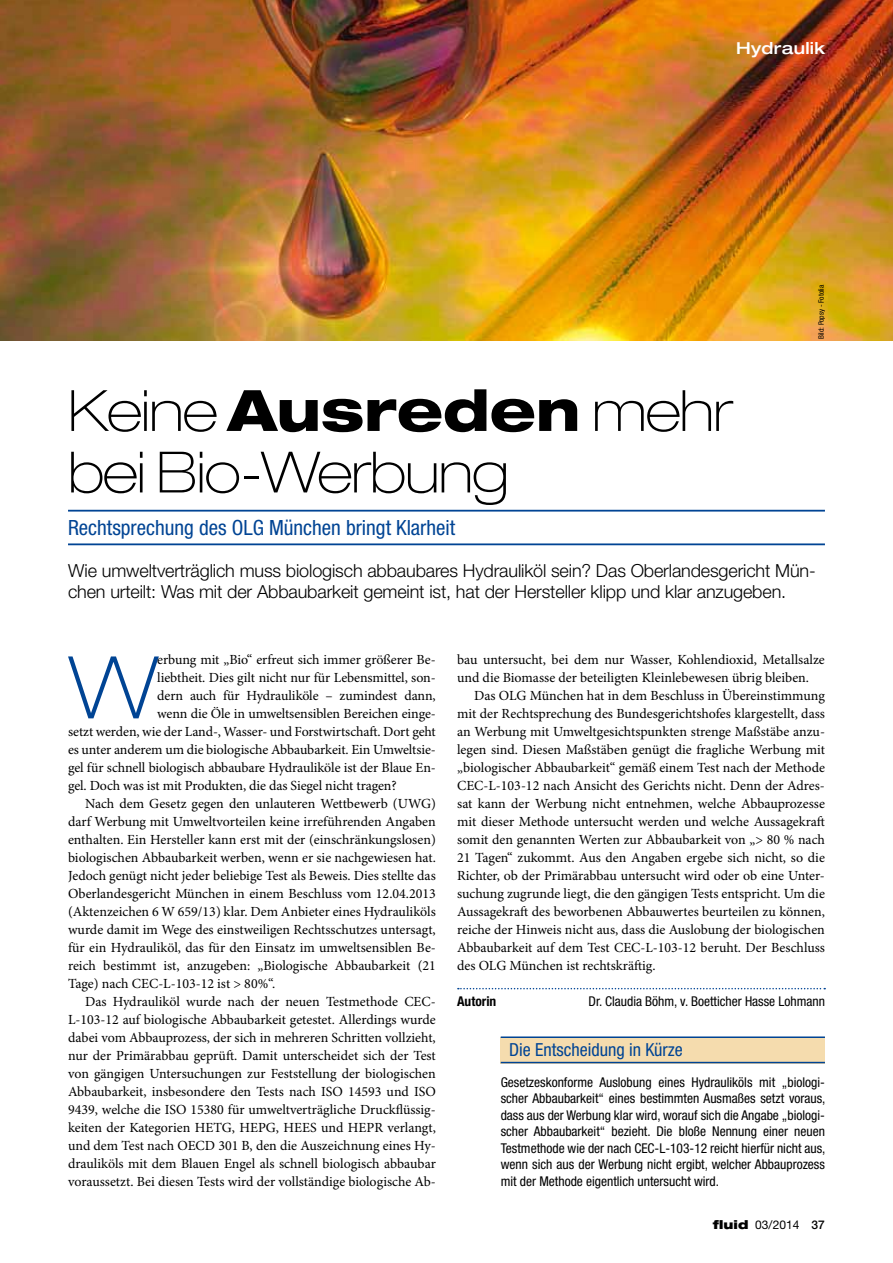
<style>
.page{position:relative;width:893px;height:1263px;background:#fff}
.page>*{position:absolute;margin:0;border:0;box-sizing:border-box;transform-origin:0 0}
.t1{font:100 expanded 86.7px "Helvetica Neue LT Std";color:#004494}
.t2{font:100 expanded 57px/61.5px "Helvetica Neue LT Std";letter-spacing:-.02em;color:#000}
.t3{font:condensed 21px "Helvetica Neue LT Std";color:#004494}
.t4{font:300 18px/21px "Helvetica Neue LT Std";letter-spacing:-.01em;color:#000}
.t5{font:condensed 18px "Helvetica Neue LT Std";color:#004494}
.t6{font:500 expanded 16.5px "Helvetica Neue LT Std";letter-spacing:.02em;color:#fff}
.t7{font:13.95px/18px "Minion Pro";letter-spacing:-.005em;color:#000}
.t8{font:condensed 13.5px/16.5px "Helvetica Neue LT Std";color:#000;text-align:justify}
.t9{font:700 condensed 13.5px "Helvetica Neue LT Std";color:#000}
.t10{font:12px "Helvetica Neue LT Std";color:#000}
.t11{font:condensed 7.5px "Helvetica Neue LT Std";color:#000}
.s1{font-weight:800}
.s2{font-weight:900;font-stretch:expanded}
.s3{font-weight:500}
</style>
<div class="page">
<img style="left:0;top:0;width:893px;height:340px">
<hr style="left:68px;top:510px;width:757px;height:2px;background:#004494">
<hr style="left:68px;top:543px;width:757px;height:2px;background:#004494">
<svg style="left:458px;top:988px;width:367px;height:1px"></svg>
<div style="left:501px;top:1036px;width:324px;height:27px;background:#f5dcae"></div>
<hr style="left:501px;top:1036px;width:324px;height:2px;background:#004494">
<hr style="left:501px;top:1062px;width:324px;height:1px;background:#004494">
<p class="t6" style="left:736px;top:38px;width:90px">Hydraulik</p>
<p class="t11" style="left:817px;top:339px;width:56px;rotate:-90deg">Bild: Popsy - Fotolia</p>
<h2 class="t2" style="left:68px;top:379px;width:667px">Keine <span class="s1">Ausreden</span> mehr bei Bio-Werbung</h2>
<h3 class="t3" style="left:68px;top:515px;width:389px">Rechtsprechung des OLG München bringt Klarheit</h3>
<p class="t4" style="left:68px;top:560px;width:749px">Wie umweltverträglich muss biologisch abbaubares Hydrauliköl sein? Das Oberlandesgericht Mün&shy;chen urteilt: Was mit der Abbaubarkeit gemeint ist, hat der Hersteller klipp und klar anzugeben.</p>
<h1 class="t1" style="left:69px;top:636px;width:90px">W</h1>
<p class="t7" style="left:157px;top:651px;width:280px">erbung mit „Bio“ erfreut sich immer größerer Be-</p>
<p class="t7" style="left:157px;top:669px;width:280px">liebtheit. Dies gilt nicht nur für Lebensmittel, son-</p>
<p class="t7" style="left:157px;top:687px;width:280px">dern auch für Hydrauliköle – zumindest dann,</p>
<p class="t7" style="left:157px;top:705px;width:280px">wenn die Öle in umweltsensiblen Bereichen einge-</p>
<p class="t7" style="left:68px;top:723px;width:369px">setzt werden, wie der Land-, Wasser- und Forstwirtschaft. Dort geht</p>
<p class="t7" style="left:68px;top:741px;width:369px">es unter anderem um die biologische Abbaubarkeit. Ein Umweltsie-</p>
<p class="t7" style="left:68px;top:759px;width:369px">gel für schnell biologisch abbaubare Hydrauliköle ist der Blaue En-</p>
<p class="t7" style="left:68px;top:777px;width:330px">gel. Doch was ist mit Produkten, die das Siegel nicht tragen?</p>
<p class="t7" style="left:85px;top:795px;width:352px">Nach dem Gesetz gegen den unlauteren Wettbewerb (UWG)</p>
<p class="t7" style="left:68px;top:813px;width:369px">darf Werbung mit Umweltvorteilen keine irreführenden Angaben</p>
<p class="t7" style="left:68px;top:831px;width:369px">enthalten. Ein Hersteller kann erst mit der (einschränkungslosen)</p>
<p class="t7" style="left:68px;top:849px;width:369px">biologischen Abbaubarkeit werben, wenn er sie nachgewiesen hat.</p>
<p class="t7" style="left:68px;top:867px;width:369px">Jedoch genügt nicht jeder beliebige Test als Beweis. Dies stellte das</p>
<p class="t7" style="left:68px;top:885px;width:369px">Oberlandesgericht München in einem Beschluss vom 12.04.2013</p>
<p class="t7" style="left:68px;top:903px;width:369px">(Aktenzeichen 6 W 659/13) klar. Dem Anbieter eines Hydrauliköls</p>
<p class="t7" style="left:68px;top:921px;width:369px">wurde damit im Wege des einstweiligen Rechtsschutzes untersagt,</p>
<p class="t7" style="left:68px;top:939px;width:369px">für ein Hydrauliköl, das für den Einsatz im umweltsensiblen Be-</p>
<p class="t7" style="left:68px;top:957px;width:369px">reich bestimmt ist, anzugeben: „Biologische Abbaubarkeit (21</p>
<p class="t7" style="left:68px;top:975px;width:209px">Tage) nach CEC-L-103-12 ist &gt; 80%“.</p>
<p class="t7" style="left:85px;top:993px;width:352px">Das Hydrauliköl wurde nach der neuen Testmethode CEC-</p>
<p class="t7" style="left:68px;top:1011px;width:369px">L-103-12 auf biologische Abbaubarkeit getestet. Allerdings wurde</p>
<p class="t7" style="left:68px;top:1029px;width:369px">dabei vom Abbauprozess, der sich in mehreren Schritten vollzieht,</p>
<p class="t7" style="left:68px;top:1047px;width:369px">nur der Primärabbau geprüft. Damit unterscheidet sich der Test</p>
<p class="t7" style="left:68px;top:1065px;width:369px">von gängigen Untersuchungen zur Feststellung der biologischen</p>
<p class="t7" style="left:68px;top:1083px;width:369px">Abbaubarkeit, insbesondere den Tests nach ISO 14593 und ISO</p>
<p class="t7" style="left:68px;top:1101px;width:369px">9439, welche die ISO 15380 für umweltverträgliche Druckflüssig-</p>
<p class="t7" style="left:68px;top:1119px;width:369px">keiten der Kategorien HETG, HEPG, HEES und HEPR verlangt,</p>
<p class="t7" style="left:68px;top:1137px;width:369px">und dem Test nach OECD 301 B, den die Auszeichnung eines Hy-</p>
<p class="t7" style="left:68px;top:1155px;width:369px">drauliköls mit dem Blauen Engel als schnell biologisch abbaubar</p>
<p class="t7" style="left:68px;top:1173px;width:369px">voraussetzt. Bei diesen Tests wird der vollständige biologische Ab-</p>
<p class="t7" style="left:457px;top:651px;width:369px">bau untersucht, bei dem nur Wasser, Kohlendioxid, Metallsalze und die Biomasse der beteiligten Kleinlebewesen übrig bleiben.</p>
<p class="t7" style="left:457px;top:687px;width:369px;text-align:justify;text-indent:17px">Das OLG München hat in dem Beschluss in Übereinstimmung mit der Rechtsprechung des Bundesgerichtshofes klargestellt, dass an Werbung mit Umweltgesichtspunkten strenge Maßstäbe anzu&shy;legen sind. Diesen Maßstäben genügt die fragliche Werbung mit „biologischer Abbaubarkeit“ gemäß einem Test nach der Methode CEC-L-103-12 nach Ansicht des Gerichts nicht. Denn der Adres&shy;sat kann der Werbung nicht entnehmen, welche Abbauprozesse mit dieser Methode untersucht werden und welche Aussagekraft somit den genannten Werten zur Abbaubarkeit von „&gt; 80 % nach 21 Tagen“ zukommt. Aus den Angaben ergebe sich nicht, so die Richter, ob der Primärabbau untersucht wird oder ob eine Unter&shy;suchung zugrunde liegt, die den gängigen Tests entspricht. Um die Aussagekraft des beworbenen Abbauwertes beurteilen zu können, reiche der Hinweis nicht aus, dass die Auslobung der biologischen Abbaubarkeit auf dem Test CEC-L-103-12 beruht. Der Beschluss des OLG München ist rechtskräftig.</p>
<p class="t9" style="left:457px;top:993px;width:41px">Autorin</p>
<p class="t8" style="left:589px;top:993px;width:238px">Dr. Claudia Böhm, v. Boetticher Hasse Lohmann</p>
<p class="t5" style="left:509px;top:1039px;width:175px">Die Entscheidung in Kürze</p>
<p class="t8" style="left:501px;top:1074px;width:326px">Gesetzeskonforme Auslobung eines Hydrauliköls mit „biologi&shy;scher Abbaubarkeit“ eines bestimmten Ausmaßes setzt voraus, dass aus der Werbung klar wird, worauf sich die Angabe „biologi&shy;scher Abbaubarkeit“ bezieht. Die bloße Nennung einer neuen Testmethode wie der nach CEC-L-103-12 reicht hierfür nicht aus, wenn sich aus der Werbung nicht ergibt, welcher Abbauprozess mit der Methode eigentlich untersucht wird.</p>
<p class="t10" style="left:713px;top:1217px;width:114px"><span class="s2">fluid</span> 03/2014 <span class="s3">37</span></p>
</div>
